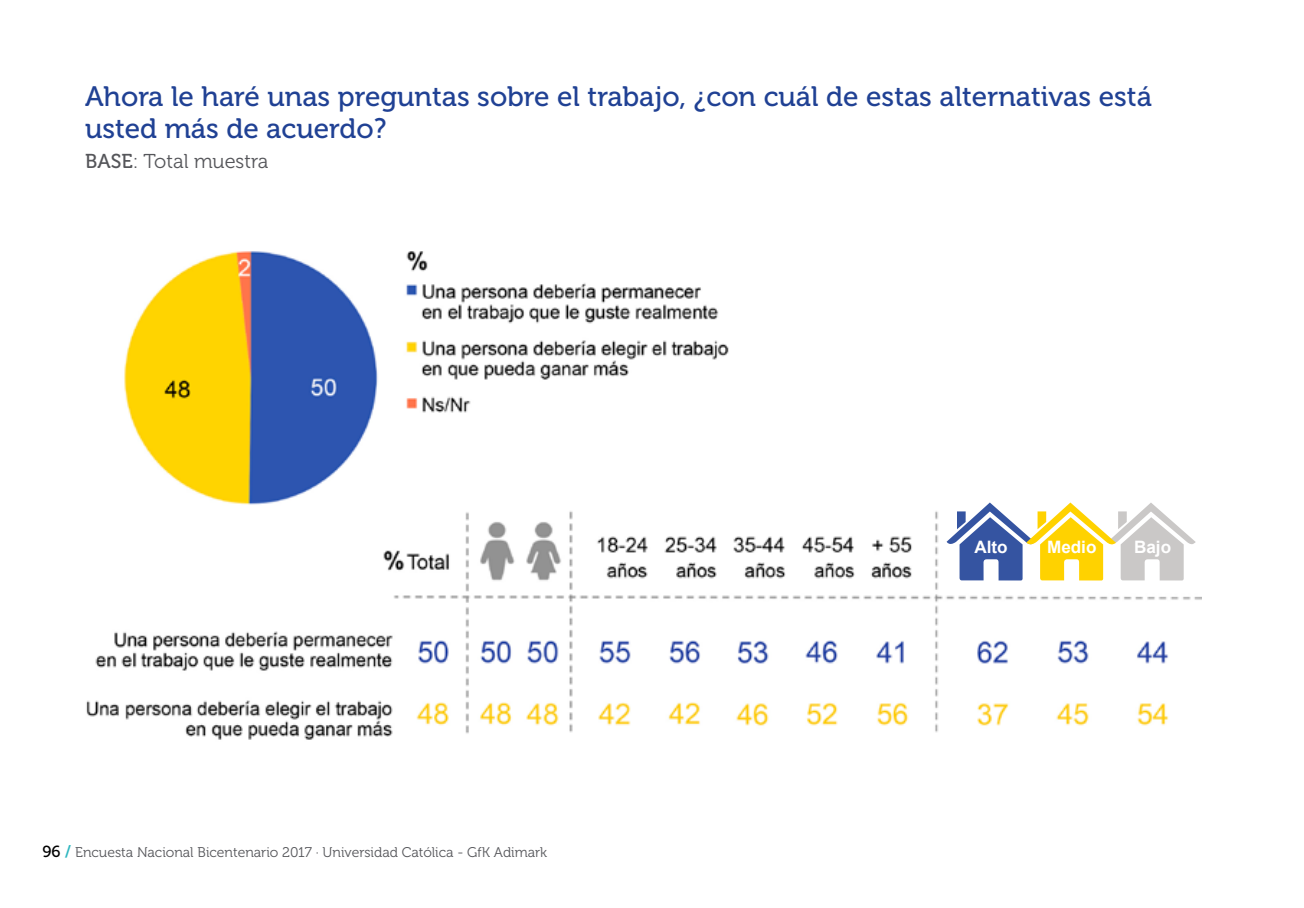
<style>
.page{position:relative;width:1304px;height:908px;background:#fff}
.page>*{position:absolute;margin:0;border:0;box-sizing:border-box;transform-origin:0 0}
.t1{font:28px/32px "Museo 500";color:#204194}
.t2{font:20px "Museo 300";color:#55565a}
.t3{font:700 17.2px "Arial";color:#fff}
.t4{font:14px "Museo 300";color:#55565a}
.s1{font-family:"Museo 500"}
.s2{font-family:"Museo 500";font-size:16px;color:#000}
.s3{font-family:"Museo 700";font-size:16px;color:#31b7c0}
</style>
<div class="page">
<img style="left:86px;top:251px;width:1116px;height:489px">
<div style="left:943px;top:488px;width:258px;height:101px;background:#fff"></div>
<svg style="left:947px;top:502px;width:249px;height:78px"></svg>
<p class="t1" style="left:85px;top:81px;width:1068px">Ahora le haré unas preguntas sobre el trabajo, ¿con cuál de estas alternativas está usted más de acuerdo?</p>
<p class="t2" style="left:85px;top:150px;width:185px"><span class="s1">Base</span>: Total muestra</p>
<p class="t4" style="left:43px;top:844px;width:506px"><span class="s2">96</span> <span class="s3">/</span> Encuesta Nacional Bicentenario 2017 · Universidad Católica - GfK Adimark</p>
<p class="t3" style="left:974px;top:535px;width:35px">Alto</p>
<p class="t3" style="left:1047px;top:535px;width:51px">Medio</p>
<p class="t3" style="left:1134px;top:535px;width:39px">Bajo</p>
</div>
